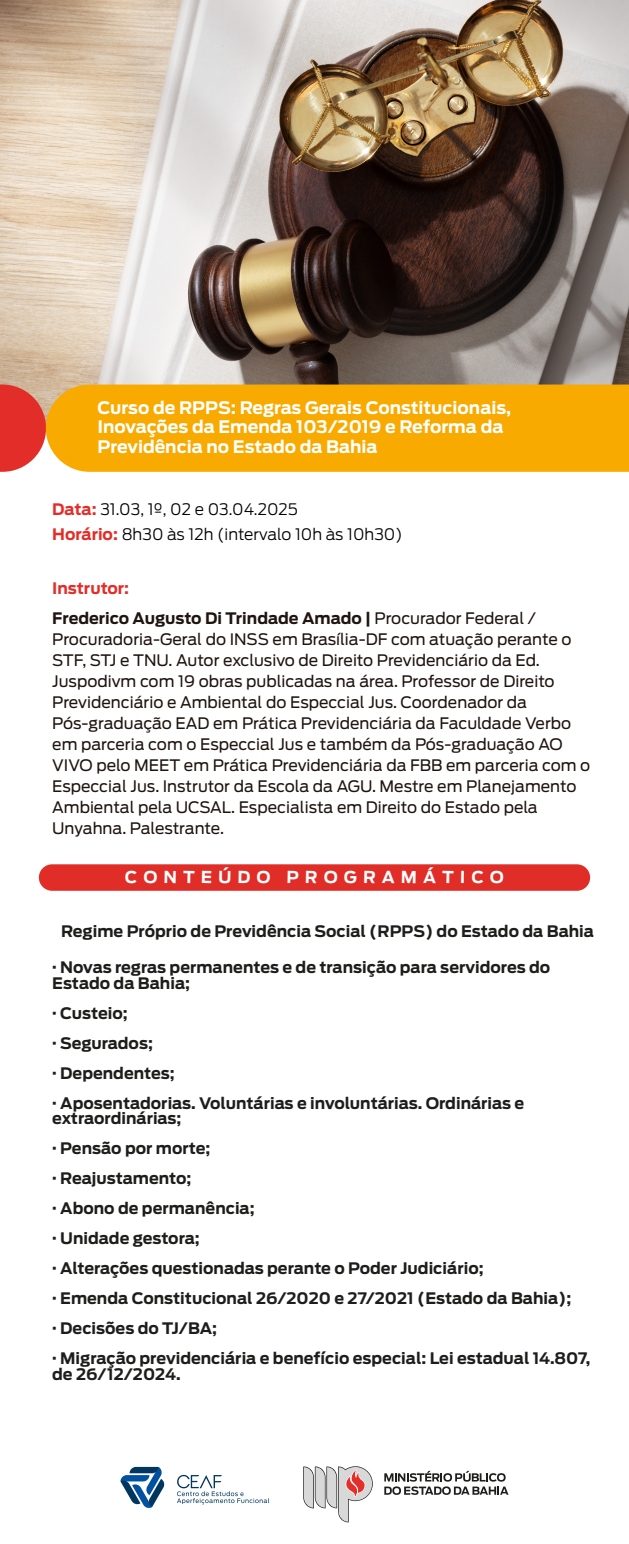
<style>
.page{position:relative;width:629px;height:1544px;background:#fff}
.page>*{position:absolute;margin:0;border:0;box-sizing:border-box;transform-origin:0 0}
.t1{font:700 17.17px/19.9px "Antenna";color:#fff}
.t2{font:700 16.5px "Antenna";color:#fff}
.t3{font:15.75px/21px "Antenna";color:#1f140f}
.t4{font:700 15.75px/30px "Antenna";color:#1d1d1b}
.t5{font:300 15.75px/24.8px "Antenna";color:#000}
.t6{font:700 15.75px/30px "Antenna";color:#1f140f}
.s1{font-weight:700;color:#e32d28}
.s2{color:#e32d28}
.s3{font-weight:400}
</style>
<div class="page">
<img style="left:0;top:0;width:629px;height:384px">
<svg style="left:0;top:384px;width:46px;height:88px;background:#e3514a"></svg>
<div style="left:46px;top:384px;width:583px;height:88px;background:#f8aa00"></div>
<svg style="left:303px;top:1466px;width:70px;height:56px"></svg>
<svg style="left:384px;top:1471px;width:124px;height:24px"></svg>
<svg style="left:120px;top:1467px;width:45px;height:41px"></svg>
<svg style="left:177px;top:1475px;width:92px;height:29px"></svg>
<div style="left:39px;top:864px;width:551px;height:27px;background:#e02d27;border-radius:13px"></div>
<p class="t1" style="left:98px;top:397px;width:415px">Curso de RPPS: Regras Gerais Constitucionais,<br>Inovações da Emenda 103/2019 e Reforma da<br>Previdência no Estado da Bahia</p>
<p class="t5" style="left:52px;top:497px;width:352px"><span class="s1">Data:</span> 31.03, 1º, 02 e 03.04.2025<br><span class="s1">Horário:</span> 8h30 às 12h (intervalo 10h às 10h30)</p>
<p class="t6" style="left:52px;top:573px;width:485px"><span class="s2">Instrutor:<br></span>Frederico Augusto Di Trindade Amado | <span class="s3">Procurador Federal /</span></p>
<p class="t3" style="left:52px;top:628px;width:540px">Procuradoria-Geral do INSS em Brasília-DF com atuação perante o STF, STJ e TNU. Autor exclusivo de Direito Previdenciário da Ed.<br>Juspodivm com 19 obras publicadas na área. Professor de Direito Previdenciário e Ambiental do Especcial Jus. Coordenador da Pós-graduação EAD em Prática Previdenciária da Faculdade Verbo em parceria com o Especcial Jus e também da Pós-graduação AO VIVO pelo MEET em Prática Previdenciária da FBB em parceria com o Especcial Jus. Instrutor da Escola da AGU. Mestre em Planejamento Ambiental pela UCSAL. Especialista em Direito do Estado pela Unyahna. Palestrante.</p>
<p class="t2" style="left:125px;top:864px;width:381px;rotate:1deg">CONTEÚDO PROGRAMÁTICO</p>
<p class="t4" style="left:61px;top:916px;width:534px">Regime Próprio de Previdência Social (RPPS) do Estado da Bahia</p>
<p class="t4" style="left:52px;top:959px;width:499px;line-height:15.8px">· Novas regras permanentes e de transição para servidores do<br>Estado da Bahia;</p>
<p class="t4" style="left:52px;top:998px;width:474px">· Custeio;<br>· Segurados;<br>· Dependentes;<br>· Aposentadorias. Voluntárias e involuntárias. Ordinárias e</p>
<p class="t4" style="left:52px;top:1103px;width:540px">extraordinárias;<br>· Pensão por morte;<br>· Reajustamento;<br>· Abono de permanência;<br>· Unidade gestora;<br>· Alterações questionadas perante o Poder Judiciário;<br>· Emenda Constitucional 26/2020 e 27/2021 (Estado da Bahia);<br>· Decisões do TJ/BA;<br>· Migração previdenciária e benefício especial: Lei estadual 14.807,</p>
<p class="t4" style="left:52px;top:1359px;width:130px">de 26/12/2024.</p>
</div>
